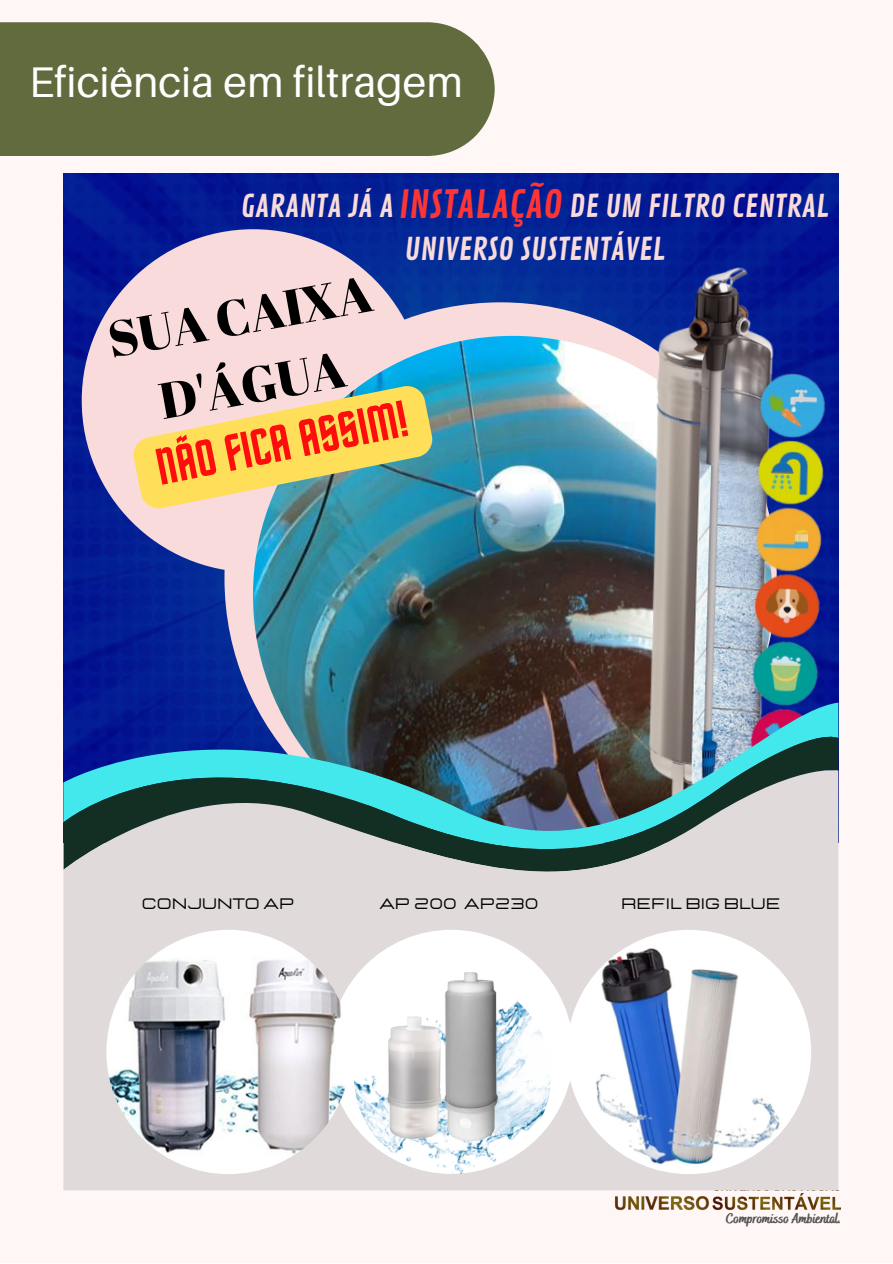
<style>
.page{position:relative;width:893px;height:1264px;background:#fff}
.page>*{position:absolute;margin:0;border:0;box-sizing:border-box;transform-origin:0 0}
.t1{font:51.75px "Horta";color:#ff0d0d}
.t2{font:50.4px/69.8px "Abril Fatface";color:#000;text-align:center}
.t3{font:42.9px "Aileron";color:#fff}
.t4{font:37.95px "Contrail One";color:#ff3535}
.t5{font:30.6px/42.8px "Contrail One";color:#fadbdb}
.t6{font:15.15px "Lastica";color:#000}
.t7{font:800 13.95px "Bakerie Smooth";color:#545454}
</style>
<div class="page">
<div style="left:0;top:0;width:892px;height:1262px;background:#fff6f6"></div>
<div style="left:0;top:22px;width:494px;height:134px;background:#626b3e"></div>
<img style="left:63px;top:173px;width:775px;height:529px">
<div style="left:82px;top:229px;width:343px;height:343px;background:#fadbdb;border-radius:50%"></div>
<div style="left:224px;top:302px;width:552px;height:552px;background:#fadbdb;border-radius:50%"></div>
<img style="left:253px;top:336px;width:519px;height:519px;border-radius:50%">
<img style="left:635px;top:255px;width:202px;height:447px">
<img style="left:63px;top:702px;width:775px;height:22px">
<img style="left:63px;top:724px;width:775px;height:37px">
<svg style="left:63px;top:761px;width:775px;height:429px;background:#afbdbd"></svg>
<div style="left:329px;top:929px;width:244px;height:244px;background:#fff;border-radius:50%"></div>
<img style="left:354px;top:976px;width:197px;height:198px;border-radius:50%">
<img style="left:416px;top:972px;width:109px;height:180px">
<img style="left:379px;top:1014px;width:70px;height:126px">
<img style="left:106px;top:929px;width:245px;height:245px;border-radius:50%">
<img style="left:567px;top:929px;width:244px;height:245px;border-radius:50%">
<svg style="left:133px;top:383px;width:302px;height:128px"></svg>
<img style="left:706px;top:1190px;width:134px;height:20px">
<img style="left:615px;top:1192px;width:94px;height:19px">
<h3 class="t3" style="left:29px;top:55px;width:435px">Eficiência em filtragem</h3>
<p class="t4" style="left:399px;top:182px;width:165px">INSTALAÇÃO</p>
<p class="t5" style="left:241px;top:186px;width:154px">GARANTA JÁ A</p>
<p class="t5" style="left:404px;top:186px;width:426px;text-indent:165px">DE UM FILTRO CENTRAL<br>UNIVERSO SUSTENTÁVEL</p>
<h2 class="t2" style="left:102px;top:304px;width:269px;rotate:-10deg">SUA CAIXA<br>D'ÁGUA</h2>
<h1 class="t1" style="left:153px;top:446px;width:256px;rotate:-11deg">NÃO FICA ASSIM!</h1>
<p class="t6" style="left:142px;top:896px;width:154px">cONJUNTO ap</p>
<p class="t6" style="left:379px;top:896px;width:161px">AP 200 AP230</p>
<p class="t6" style="left:621px;top:896px;width:161px">REFIL BIG BLUE</p>
<p class="t7" style="left:726px;top:1210px;width:117px">Compromisso Ambiental.</p>
</div>
